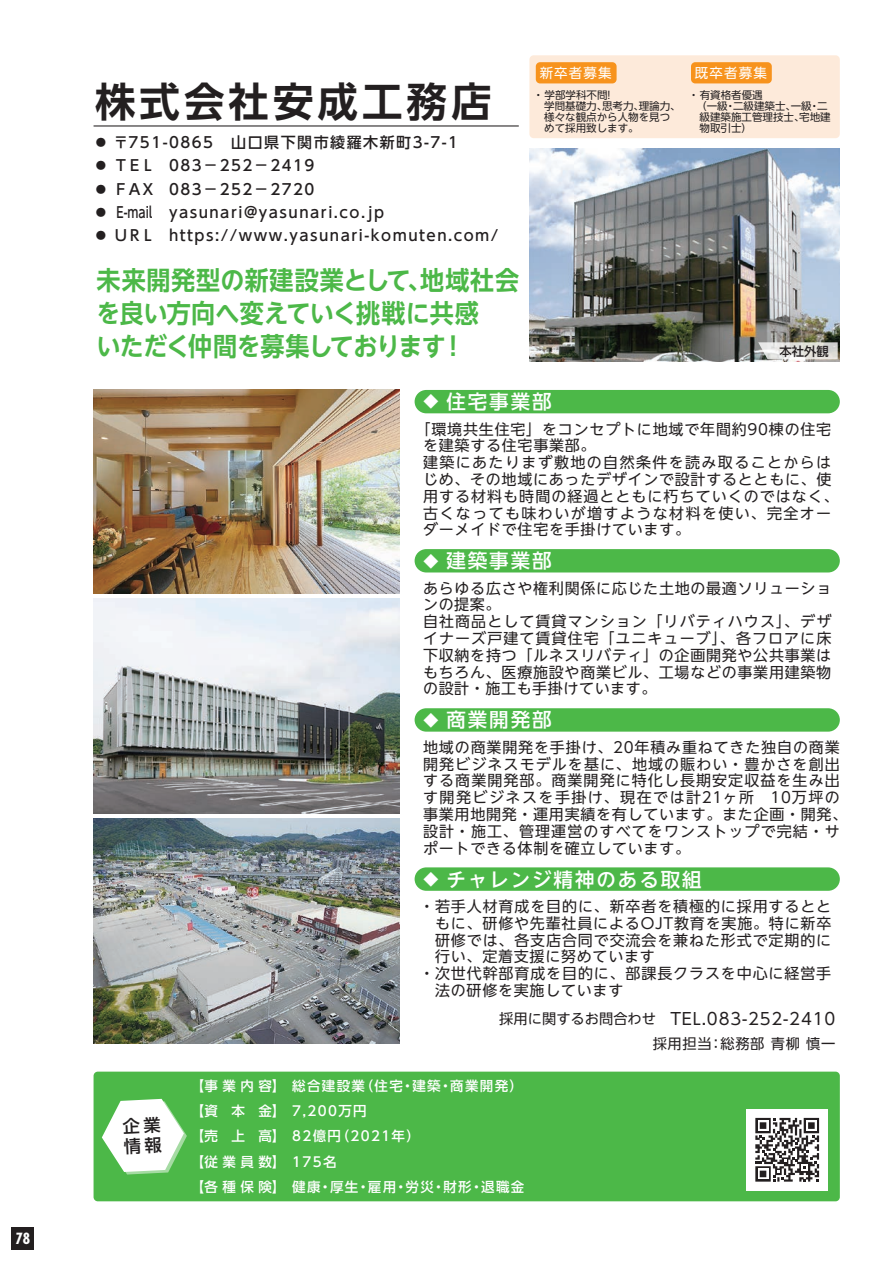
<style>
.page{position:relative;width:893px;height:1263px;background:#fff}
.page>*{position:absolute;margin:0;border:0;box-sizing:border-box;transform-origin:0 0}
.t1{font:700 40.5px "UD Shin Go NT Pro De";letter-spacing:.1em;color:#231f20}
.t2{font:700 25.8px/33px "UD Shin Go NT Pro De";letter-spacing:-.005em;color:#4cb848;scale:.93 1}
.t3{font:500 19.5px "UD Shin Go NT Pro";letter-spacing:.1em;color:#fff}
.t4{font:500 17.25px/20.9px "UD Shin Go NT Pro";color:#231f20}
.t5{font:16.5px "UD Shin Go NT Pro";letter-spacing:.05em;color:#231f20}
.t6{font:15px/16.8px "UD Shin Go NT Pro";letter-spacing:.06em;color:#231f20}
.t7{font:500 15px/23.2px "UD Shin Go NT Pro";letter-spacing:.1em;color:#231f20}
.t8{font:700 condensed 15px "Futura";color:#fff}
.t9{font:14.25px "UD Shin Go NT Pro";letter-spacing:.05em;color:#231f20}
.t10{font:500 13.5px/25.3px "UD Shin Go NT Pro";letter-spacing:.1em;color:#fff}
.t11{font:13.5px "UD Shin Go NT Pro";letter-spacing:.085em;color:#fff}
.t12{font:500 12.3px "UD Shin Go NT Pro";color:#231f20}
.t13{font:10.5px/11.2px "UD Shin Go NT Pro";color:#231f20}
.s1{font-size:15px}
.s2{font-size:14.25px}
</style>
<div class="page">
<img style="left:529px;top:149px;width:311px;height:212px">
<img style="left:94px;top:389px;width:306px;height:204px">
<img style="left:94px;top:598px;width:306px;height:215px">
<img style="left:94px;top:818px;width:306px;height:225px">
<svg style="left:758px;top:342px;width:80px;height:17px"></svg>
<div style="left:94px;top:1071px;width:746px;height:130px;background:#4cb848;border-radius:4px"></div>
<div style="left:529px;top:55px;width:311px;height:83px;background:#fdeada;border-radius:4px"></div>
<hr style="left:94px;top:125px;width:425px;height:1px;background:#231f20">
<div style="left:536px;top:62px;width:81px;height:21px;background:#f7931d;border-radius:4px"></div>
<div style="left:691px;top:62px;width:81px;height:21px;background:#f7931d;border-radius:4px"></div>
<div style="left:415px;top:390px;width:425px;height:23px;background:#4cb848;border-radius:12px"></div>
<div style="left:415px;top:549px;width:425px;height:23px;background:#4cb848;border-radius:12px"></div>
<div style="left:415px;top:708px;width:425px;height:24px;background:#4cb848;border-radius:12px"></div>
<div style="left:415px;top:867px;width:425px;height:24px;background:#4cb848;border-radius:12px"></div>
<svg style="left:102px;top:1099px;width:85px;height:75px"></svg>
<div style="left:746px;top:1109px;width:82px;height:82px;background:#fff"></div>
<svg style="left:755px;top:1118px;width:64px;height:63px"></svg>
<div style="left:12px;top:1227px;width:22px;height:22px;background:#231f20"></div>
<p class="t8" style="left:16px;top:1228px;width:16px">78</p>
<h1 class="t1" style="left:95px;top:69px;width:398px">株式会社安成工務店</h1>
<p class="t7" style="left:94px;top:130px;width:406px">◦ 〒751-0865　山口県下関市綾羅木新町3-7-1<br>◦ ＴＥＬ 083－252－2419<br>◦ ＦＡＸ 083－ 252－ 2720<br>◦ E-mail yasunari@yasunari.co.jp<br>◦ ＵＲＬ https://www.yasunari-komuten.com/</p>
<h2 class="t2" style="left:97px;top:263px;width:456px">未来開発型の新建設業として、地域社会を良い方向へ変えていく挑戦に共感<br>いただく仲間を募集しております！</h2>
<p class="t11" style="left:540px;top:62px;width:73px">新卒者募集</p>
<p class="t11" style="left:695px;top:62px;width:73px">既卒者募集</p>
<p class="t13" style="left:544px;top:89px;width:138px;text-indent:-11px">・学部学科不問!<br>学問基礎力、思考力、理論力、様々な観点から人物を見つめて採用致します。</p>
<p class="t13" style="left:688px;top:89px;width:76px">・有資格者優遇</p>
<p class="t13" style="left:691px;top:100px;width:138px">　（一級・二級建築士、一級・二</p>
<p class="t13" style="left:699px;top:111px;width:133px">級建築施工管理技士、宅地建</p>
<p class="t13" style="left:699px;top:122px;width:54px">物取引士）</p>
<p class="t12" style="left:767px;top:341px;width:63px">　本社外観</p>
<h3 class="t3" style="left:423px;top:386px;width:130px"><span class="s1">◆</span> 住宅事業部</h3>
<p class="t6" style="left:423px;top:420px;width:417px;text-indent:-8px">「環境共生住宅」をコンセプトに地域で年間約90棟の住宅を建築する住宅事業部。<br>建築にあたりまず敷地の自然条件を読み取ることからはじめ、その地域にあったデザインで設計するとともに、使用する材料も時間の経過とともに朽ちていくのではなく、古くなっても味わいが増すような材料を使い、完全オーダーメイドで住宅を手掛けています。</p>
<h3 class="t3" style="left:423px;top:545px;width:130px"><span class="s1">◆</span> 建築事業部</h3>
<p class="t6" style="left:423px;top:579px;width:410px">あらゆる広さや権利関係に応じた土地の最適ソリューションの提案。<br>自社商品として賃貸マンション「リバティハウス」、デザイナーズ戸建て賃貸住宅「ユニキューブ」、各フロアに床下収納を持つ「ルネスリバティ」の企画開発や公共事業はもちろん、医療施設や商業ビル、工場などの事業用建築物の設計・施工も手掛けています。</p>
<h3 class="t3" style="left:423px;top:704px;width:130px"><span class="s1">◆</span> 商業開発部</h3>
<p class="t6" style="left:423px;top:738px;width:426px">地域の商業開発を手掛け、20年積み重ねてきた独自の商業開発ビジネスモデルを基に、地域の賑わい・豊かさを創出する商業開発部。商業開発に特化し長期安定収益を生み出す開発ビジネスを手掛け、現在では計21ヶ所　10万坪の事業用地開発・運用実績を有しています。また企画・開発、設計・施工、管理運営のすべてをワンストップで完結・サポートできる体制を確立しています。</p>
<h3 class="t3" style="left:423px;top:863px;width:280px"><span class="s1">◆</span> チャレンジ精神のある取組</h3>
<p class="t6" style="left:419px;top:897px;width:413px">・若手人材育成を目的に、新卒者を積極的に採用するとと</p>
<p class="t6" style="left:435px;top:914px;width:398px">もに、研修や先輩社員によるOJT教育を実施。特に新卒</p>
<p class="t6" style="left:435px;top:931px;width:398px">研修では、各支店合同で交流会を兼ねた形式で定期的に</p>
<p class="t6" style="left:435px;top:948px;width:221px">行い、定着支援に努めています</p>
<p class="t6" style="left:419px;top:965px;width:413px">・次世代幹部育成を目的に、部課長クラスを中心に経営手</p>
<p class="t6" style="left:435px;top:981px;width:190px">法の研修を実施しています</p>
<p class="t4" style="left:122px;top:1115px;width:40px;rotate:-3deg">企業情報</p>
<p class="t5" style="left:499px;top:1005px;width:337px"><span class="s2">採用に関するお問合わせ　</span>TEL.083-252-2410</p>
<p class="t9" style="left:653px;top:1032px;width:184px">採用担当：総務部青柳慎一</p>
<p class="t10" style="left:191px;top:1072px;width:335px">【事業内容】　総合建設業（住宅・建築・商業開発）【資　本　金】　7,200万円<br>【売　上　高】　82億円（2021年）<br>【従業員数】　175名<br>【各種保険】　健康・厚生・雇用・労災・財形・退職金</p>
</div>
